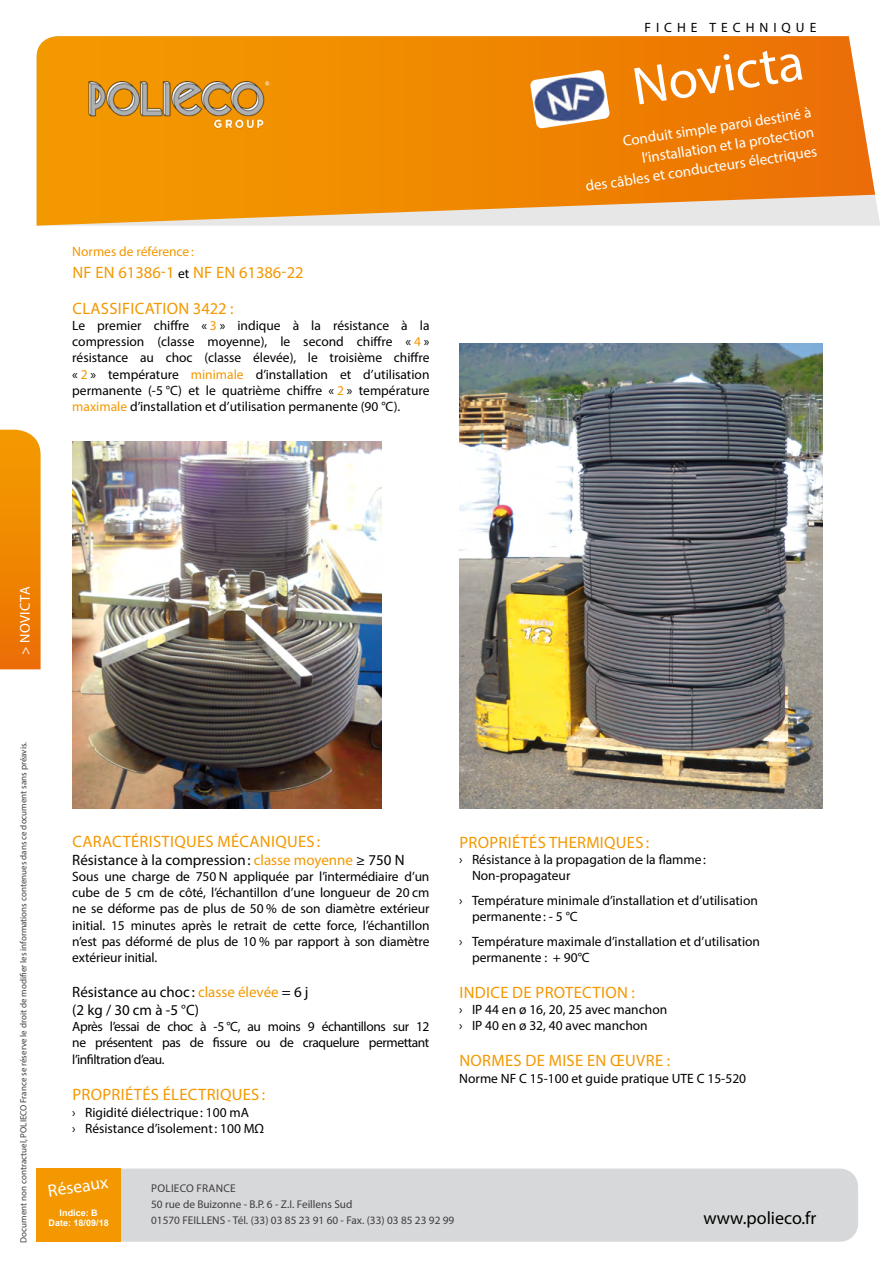
<style>
.page{position:relative;width:893px;height:1263px;background:#fff}
.page>*{position:absolute;margin:0;border:0;box-sizing:border-box;transform-origin:0 0}
.t1{font:54px "Myriad Pro";color:#fff}
.t2{font:18px "Myriad Pro";color:#000}
.t3{font:17.7px "Myriad Pro";color:#fff}
.t4{font:16.5px "Myriad Pro";letter-spacing:.02em;color:#f39800}
.t5{font:16.5px "Myriad Pro";color:#f39800}
.t6{font:15px/18px "Myriad Pro";color:#000}
.t7{font:15px/19.5px "Myriad Pro";color:#fff;text-align:right}
.t8{font:14.25px "Myriad Pro";letter-spacing:.03em;color:#fff}
.t9{font:13.5px/16.2px "Myriad Pro";color:#000}
.t10{font:13.5px "Myriad Pro";color:#f39800}
.t11{font:13.5px "Myriad Pro";letter-spacing:.37em;color:#000}
.t12{font:11.25px/15.8px "Myriad Pro";color:#3e3d40}
.t13{font:9px "Myriad Pro";color:#3e3d40}
.t14{font:700 9px/10.8px "Arial";color:#fff;text-align:center}
.s1{font-size:13.5px;color:#000}
.s2{color:#f39800}
</style>
<div class="page">
<div style="left:37px;top:1168px;width:821px;height:74px;background:#d7d8d9;border-radius:18px"></div>
<div style="left:37px;top:1168px;width:84px;height:74px;background:#f39800"></div>
<svg style="left:37px;top:36px;width:838px;height:190px;background:#ef921b"></svg>
<img style="left:72px;top:441px;width:309px;height:367px">
<img style="left:459px;top:344px;width:363px;height:464px">
<svg style="left:0;top:430px;width:41px;height:239px;background:#f08806"></svg>
<svg style="left:530px;top:70px;width:80px;height:59px"></svg>
<img style="left:530px;top:71px;width:80px;height:56px">
<img style="left:88px;top:82px;width:182px;height:46px">
<p class="t10" style="left:72px;top:243px;width:123px">Normes de référence:</p>
<p class="t5" style="left:72px;top:263px;width:233px">NF EN 61386-1 <span class="s1">et</span> NF EN 61386-22</p>
<p class="t4" style="left:72px;top:298px;width:163px">CLASSIFICATION 3422 :</p>
<p class="t9" style="left:72px;top:317px;width:359px;text-align:justify">Le premier chiffre « <span class="s2">3</span> » indique à la résistance à la compression (classe moyenne), le second chiffre « <span class="s2">4</span> » résistance au choc (classe élevée), le troisième chiffre « <span class="s2">2</span> » température <span class="s2">minimale</span> d’installation et d’utilisation permanente (-5 °C) et le quatrième chiffre « <span class="s2">2</span> » température <span class="s2">maximale</span> d’installation et d’utilisation permanente (90 °C).</p>
<p class="t11" style="left:644px;top:19px;width:173px">FICHE TECHNIQUE</p>
<h1 class="t1" style="left:628px;top:55px;width:174px;rotate:-9deg">Novicta</h1>
<p class="t7" style="left:578px;top:139px;width:236px;rotate:-9deg">Conduit simple paroi destiné à l’installation et la protection<br>des câbles et conducteurs électriques</p>
<p class="t8" style="left:16px;top:655px;width:70px;rotate:-90deg">&gt; NOVICTA</p>
<p class="t13" style="left:18px;top:1243px;width:502px;rotate:-90deg">Document non contractuel, POLIECO France se réserve le droit de modifier les informations contenues dans ce document sans préavis.</p>
<p class="t4" style="left:72px;top:831px;width:249px">CARACTÉRISTIQUES MÉCANIQUES :</p>
<p class="t6" style="left:72px;top:850px;width:334px">Résistance à la compression: <span class="s2">classe moyenne</span> ≥ 750 N</p>
<p class="t9" style="left:72px;top:868px;width:359px;text-align:justify">Sous une charge de 750 N appliquée par l’intermédiaire d’un cube de 5 cm de côté, l’échantillon d’une longueur de 20 cm ne se déforme pas de plus de 50 % de son diamètre extérieur initial. 15 minutes après le retrait de cette force, l’échantillon n’est pas déformé de plus de 10 % par rapport à son diamètre extérieur initial.</p>
<p class="t6" style="left:72px;top:983px;width:238px">Résistance au choc : <span class="s2">classe élevée</span> = 6 j (2 kg / 30 cm à -5 °C)</p>
<p class="t9" style="left:72px;top:1018px;width:359px;text-align:justify">Après l’essai de choc à -5 °C, au moins 9 échantillons sur 12 ne présentent pas de fissure ou de craquelure permettant l’infiltration d’eau.</p>
<p class="t4" style="left:72px;top:1085px;width:194px">PROPRIÉTÉS ÉLECTRIQUES :</p>
<p class="t9" style="left:72px;top:1104px;width:193px">› Rigidité diélectrique: 100 mA<br>› Résistance d’isolement: 100 MΩ</p>
<p class="t4" style="left:459px;top:832px;width:191px">PROPRIÉTÉS THERMIQUES :</p>
<p class="t9" style="left:472px;top:851px;width:235px;text-indent:-13px">› Résistance à la propagation de la flamme:<br>Non-propagateur</p>
<p class="t9" style="left:472px;top:892px;width:287px;text-indent:-13px">› Température minimale d’installation et d’utilisation permanente: - 5 °C</p>
<p class="t9" style="left:472px;top:933px;width:290px;text-indent:-13px">› Température maximale d’installation et d’utilisation permanente : + 90°C</p>
<p class="t4" style="left:459px;top:982px;width:177px">INDICE DE PROTECTION :</p>
<p class="t9" style="left:459px;top:1001px;width:209px">› IP 44 en ø 16, 20, 25 avec manchon › IP 40 en ø 32, 40 avec manchon</p>
<p class="t4" style="left:459px;top:1051px;width:212px">NORMES DE MISE EN ŒUVRE :</p>
<p class="t9" style="left:459px;top:1070px;width:288px">Norme NF C 15-100 et guide pratique UTE C 15-520</p>
<h3 class="t3" style="left:46px;top:1180px;width:62px;rotate:-9deg">Réseaux</h3>
<p class="t14" style="left:49px;top:1207px;width:62px">Indice: B<br>Date: 18/09/18</p>
<p class="t12" style="left:151px;top:1180px;width:305px">POLIECO FRANCE<br>50 rue de Buizonne - B.P. 6 - Z.I. Feillens Sud<br>01570 FEILLENS - Tél. (33) 03 85 23 91 60 - Fax. (33) 03 85 23 92 99</p>
<h2 class="t2" style="left:703px;top:1207px;width:115px">www.polieco.fr</h2>
</div>
